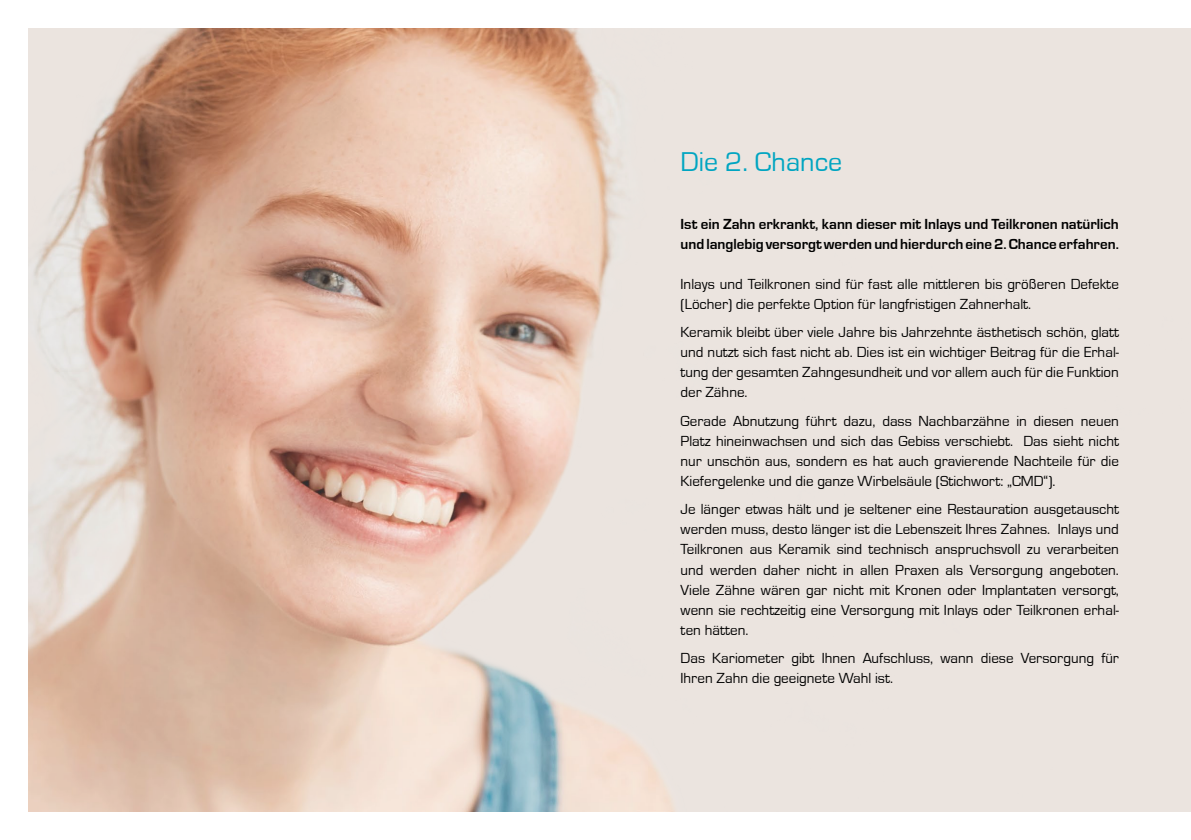
<style>
.page{position:relative;width:1191px;height:840px;background:#fff}
.page>*{position:absolute;margin:0;border:0;box-sizing:border-box;transform-origin:0 0}
.t1{font:28px "Eurostile T";color:#00a5c1}
.t2{font:15px/20px "Eurostile T";color:#000;text-align:justify}
.t3{font:700 15px/20px "Eurostile T";color:#000}
</style>
<div class="page">
<img style="left:28px;top:28px;width:1163px;height:783px">
<h1 class="t1" style="left:680px;top:146px;width:163px">Die 2. Chance</h1>
<p class="t3" style="left:680px;top:214px;width:440px">Ist ein Zahn erkrankt, kann dieser mit Inlays und Teilkronen natürlich und langlebig versorgt werden und hierdurch eine 2. Chance erfahren.</p>
<p class="t2" style="left:680px;top:274px;width:440px">Inlays und Teilkronen sind für fast alle mittleren bis größeren Defekte (Löcher) die perfekte Option für langfristigen Zahnerhalt.</p>
<p class="t2" style="left:680px;top:322px;width:440px">Keramik bleibt über viele Jahre bis Jahrzehnte ästhetisch schön, glatt und nutzt sich fast nicht ab. Dies ist ein wichtiger Beitrag für die Erhal&shy;tung der gesamten Zahngesundheit und vor allem auch für die Funktion der Zähne.</p>
<p class="t2" style="left:680px;top:411px;width:440px">Gerade Abnutzung führt dazu, dass Nachbarzähne in diesen neuen Platz hineinwachsen und sich das Gebiss verschiebt. Das sieht nicht nur unschön aus, sondern es hat auch gravierende Nachteile für die Kiefergelenke und die ganze Wirbelsäule (Stichwort: „CMD“).</p>
<p class="t2" style="left:680px;top:499px;width:440px">Je länger etwas hält und je seltener eine Restauration ausgetauscht werden muss, desto länger ist die Lebenszeit Ihres Zahnes. Inlays und Teilkronen aus Keramik sind technisch anspruchsvoll zu verarbeiten und werden daher nicht in allen Praxen als Versorgung angeboten.<br>Viele Zähne wären gar nicht mit Kronen oder Implantaten versorgt, wenn sie rechtzeitig eine Versorgung mit Inlays oder Teilkronen erhal&shy;ten hätten.</p>
<p class="t2" style="left:680px;top:648px;width:440px">Das Kariometer gibt Ihnen Aufschluss, wann diese Versorgung für<br>Ihren Zahn die geeignete Wahl ist.</p>
</div>
